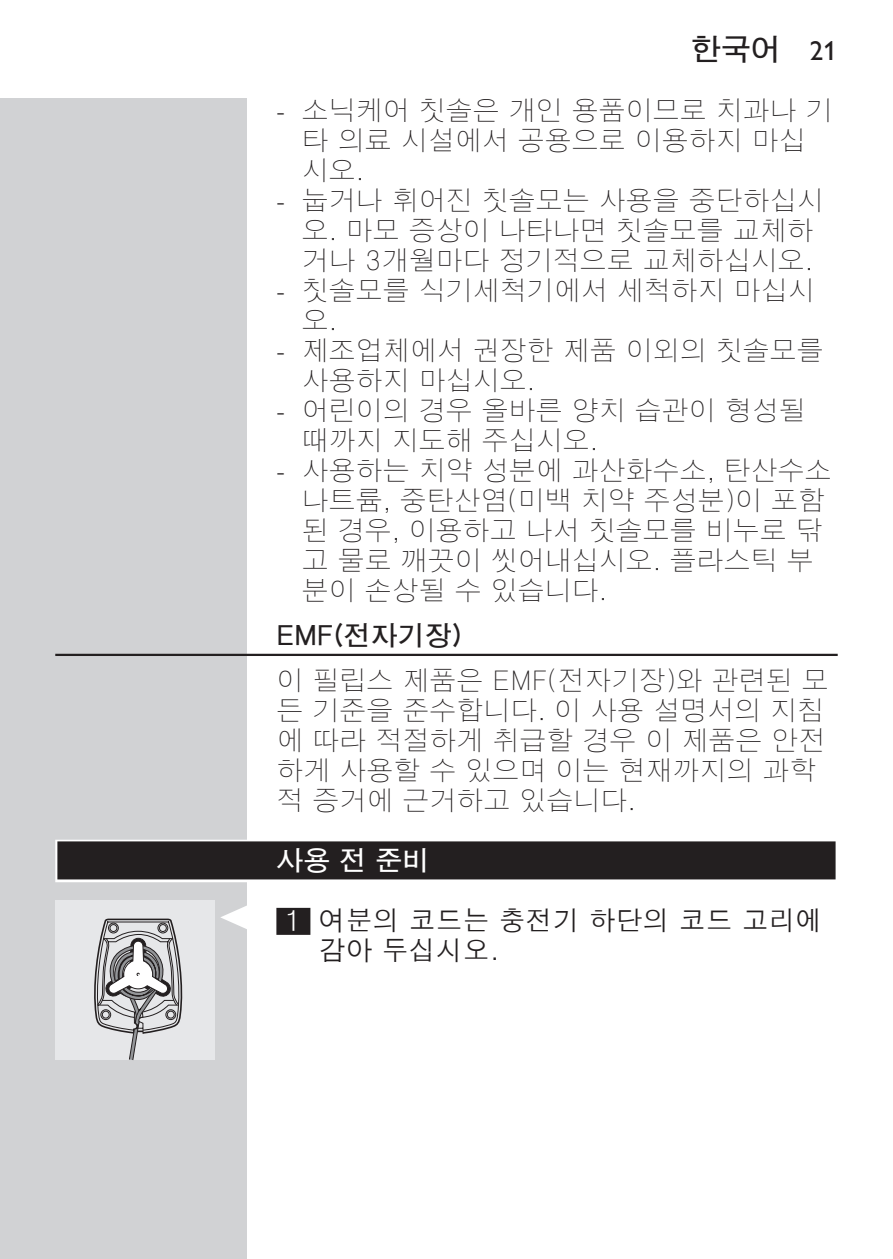
<style>
.page{position:relative;width:893px;height:1259px;background:#fff}
.page>*{position:absolute;margin:0;border:0;box-sizing:border-box;transform-origin:0 0}
.t1{font:700 30px "HY Go Thic";color:#231f20}
.t2{font:300 27px/30px "HY Go Thic";color:#231f20}
.t3{font:500 27px/30px "HY Go Thic";color:#231f20}
.t4{font:700 27px "HY Go Thic";color:#231f20}
.t5{font:700 27px "HY Go Thic";color:#fff}
.s1{font-family:"Gill Sans Alt One WGL";font-weight:400;font-size:27px}
.s2{font-family:"Gill Sans Alt One WGL Light";font-weight:400}
.s3{color:#fff}
</style>
<div class="page">
<div style="left:0;top:98px;width:247px;height:1161px;background:#d1d2d4"></div>
<hr style="left:55px;top:654px;width:783px;height:2px;background:#231f20">
<div style="left:55px;top:839px;width:783px;height:43px;background:linear-gradient(to right,#9b999a,#9b999a)"></div>
<div style="left:57px;top:841px;width:779px;height:38px;background:#231f20"></div>
<div style="left:276px;top:908px;width:34px;height:27px;background:#231f20"></div>
<svg style="left:221px;top:905px;width:26px;height:24px"></svg>
<div style="left:55px;top:900px;width:159px;height:159px;background:#e6e7e9"></div>
<svg style="left:92px;top:918px;width:92px;height:142px"></svg>
<p class="t1" style="left:691px;top:34px;width:147px">한국어 <span class="s1">21</span></p>
<p class="t2" style="left:302px;top:95px;width:532px;text-indent:-26px"><span class="s2">-</span> 소닉케어 칫솔은 개인 용품이므로 치과나 기 타 의료 시설에서 공용으로 이용하지 마십 시오.</p>
<p class="t2" style="left:276px;top:185px;width:549px;text-align:center"><span class="s2">-</span> 눕거나 휘어진 칫솔모는 사용을 중단하십시 오. 마모 증상이 나타나면 칫솔모를 교체하 거나 3개월마다 정기적으로 교체하십시오.</p>
<p class="t2" style="left:302px;top:275px;width:514px;text-indent:-26px"><span class="s2">-</span> 칫솔모를 식기세척기에서 세척하지 마십시 오.</p>
<p class="t2" style="left:302px;top:335px;width:523px;text-indent:-26px"><span class="s2">-</span> 제조업체에서 권장한 제품 이외의 칫솔모를 사용하지 마십시오.</p>
<p class="t2" style="left:302px;top:395px;width:505px;text-indent:-26px"><span class="s2">-</span> 어린이의 경우 올바른 양치 습관이 형성될 때까지 지도해 주십시오.</p>
<p class="t2" style="left:302px;top:455px;width:531px;text-indent:-26px"><span class="s2">-</span> 사용하는 치약 성분에 과산화수소, 탄산수소 나트륨, 중탄산염(미백 치약 주성분)이 포함 된 경우, 이용하고 나서 칫솔모를 비누로 닦 고 물로 깨끗이 씻어내십시오. 플라스틱 부 분이 손상될 수 있습니다.</p>
<p class="t4" style="left:276px;top:622px;width:187px">EMF(전자기장)</p>
<p class="t2" style="left:276px;top:665px;width:554px">이 필립스 제품은 EMF(전자기장)와 관련된 모 든 기준을 준수합니다. 이 사용 설명서의 지침 에 따라 적절하게 취급할 경우 이 제품은 안전 하게 사용할 수 있으며 이는 현재까지의 과학 적 증거에 근거하고 있습니다.</p>
<p class="t5" style="left:276px;top:847px;width:154px">사용 전 준비</p>
<p class="t3" style="left:319px;top:905px;width:505px;text-indent:-33px"><span class="s3">1</span> 여분의 코드는 충전기 하단의 코드 고리에 감아 두십시오.</p>
</div>
